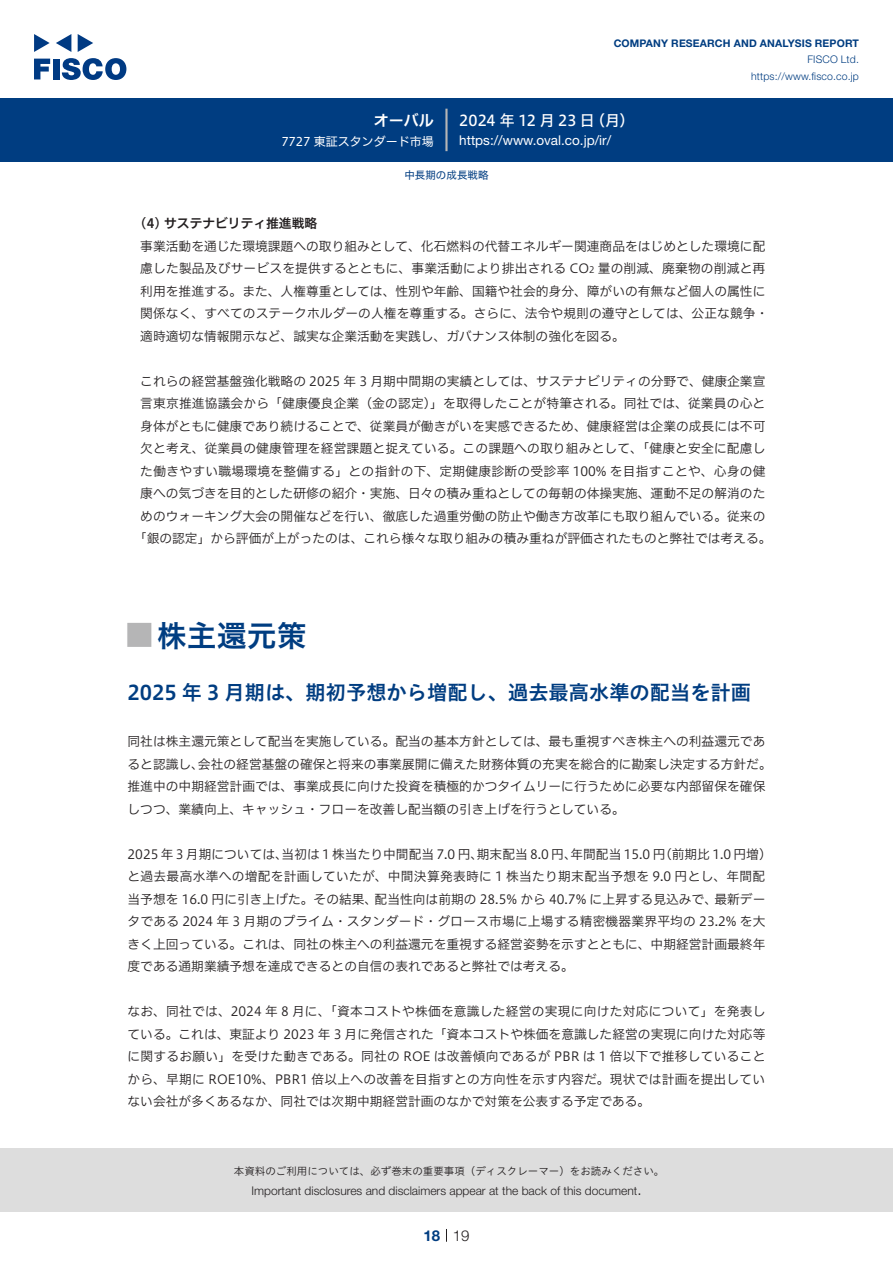
<style>
.page{position:relative;width:893px;height:1263px;background:#fff}
.page>*{position:absolute;margin:0;border:0;box-sizing:border-box;transform-origin:0 0}
.t1{font:30px "Hiragino UD Sans Std N W6";color:#003d81}
.t2{font:24px "Hiragino UD Sans Std N W6";color:#b5b5b6}
.中タイトル{font:20.25px "Hiragino UD Sans Std W6";color:#003d81}
.t3{font:15px "Hiragino UD Sans F Std N W5";letter-spacing:.005em;color:#fff}
.t4{font:15px "Hiragino UD Sans F Std N W6";color:#fff}
.t5{font:300 15px "Helvetica Neue LT Std";color:#231f20}
.t6{font:700 15px "Helvetica Neue LT Std";color:#003d81}
.t7{font:13.5px "Helvetica Neue LT Std";color:#fff}
.本文{font:12.75px/22.5px "Hiragino UD Sans F Std N W3";color:#231f20}
.本文3mm{font:12.75px/22.5px "Hiragino UD Sans F Std N W3";color:#231f20;text-align:right}
.本文-2{font:12.75px "Hiragino UD Sans F Std N W3";letter-spacing:.02em;color:#231f20}
.小タイトル3mm{font:12.75px "Hiragino UD Sans F Std N W6";color:#231f20}
.t8{font:300 12px "Helvetica Neue LT Std";color:#231f20}
.t9{font:12px "Hiragino UD Sans F Std N W4";color:#fff}
.t10{font:10.5px "Hiragino UD Sans Std W3";color:#231f20}
.t11{font:700 10.5px "Helvetica Neue LT Std";letter-spacing:.015em;color:#003d81}
.t12{font:300 10.5px/16.5px "Helvetica Neue LT Std";letter-spacing:.015em;color:#003d81;text-align:right}
.ヘッダー{font:10.5px "Hiragino UD Sans F Std N W4";color:#003d81}
.本文3mm-2{font:8.85px "Hiragino UD Sans F Std N W3";color:#231f20}
</style>
<div class="page">
<div style="left:0;top:1148px;width:893px;height:64px;background:#ddd"></div>
<svg style="left:34px;top:59px;width:16px;height:20px"></svg>
<div style="left:53px;top:59px;width:6px;height:20px;background:#003a83"></div>
<svg style="left:62px;top:58px;width:64px;height:22px"></svg>
<svg style="left:34px;top:34px;width:16px;height:18px"></svg>
<svg style="left:78px;top:34px;width:15px;height:18px"></svg>
<svg style="left:56px;top:34px;width:15px;height:18px"></svg>
<div style="left:0;top:98px;width:893px;height:64px;background:#003d81"></div>
<hr style="left:445px;top:109px;width:3px;height:42px;background:#b5b5b6">
<svg style="left:446px;top:1229px;width:1px;height:13px"></svg>
<p class="t4" style="left:374px;top:109px;width:62px">オーバル</p>
<p class="t9" style="left:281px;top:132px;width:154px">7727 東証スタンダード市場</p>
<p class="t11" style="left:614px;top:37px;width:247px">COMPANY RESEARCH AND ANALYSIS REPORT</p>
<p class="t12" style="left:751px;top:51px;width:109px">FISCO Ltd. https://www.fisco.co j p.</p>
<p class="t3" style="left:590px;top:109px;width:46px">（月(</p>
<p class="t3" style="left:459px;top:109px;width:137px">2024 年 12 月23 日</p>
<p class="t7" style="left:459px;top:132px;width:153px">https://www.oval. c o j p. /i r/</p>
<p class="ヘッダー" style="left:404px;top:167px;width:85px">中長期の成長戦略</p>
<p class="小タイトル3mm" style="left:140px;top:214px;width:178px">4( ) サステナビリティ推進戦略</p>
<p class="本文3mm" style="left:140px;top:234px;width:627px">事業活動を通じた環境課題への取り組みとして、化石燃料の代替エネルギー関連商品をはじめとした環境に配量の削減、廃棄物の削減と再</p>
<p class="本文3mm" style="left:140px;top:256px;width:630px;text-align:left">慮した製品及びサービスを提供するとともに、事業活動により排出される CO<br>利用を推進する。また、人権尊重としては、性別や年齢、国籍や社会的身分、障がいの有無など個人の属性に関係なく、すべてのステークホルダーの人権を尊重する。さらに、法令や規則の遵守としては、公正な競争・適時適切な情報開示など、誠実な企業活動を実践し、ガバナンス体制の強化を図る。</p>
<p class="本文3mm" style="left:134px;top:369px;width:639px;text-align:center">これらの経営基盤強化戦略の 2025 年 3 月期中間期の実績としては、サステナビリティの分野で、健康企業宣言東京推進協議会から「健康優良企業（金の認定）」を取得したことが特筆される。同社では、従業員の心と身体がともに健康であり続けることで、従業員が働きがいを実感できるため、健康経営は企業の成長には不可欠と考え、従業員の健康管理を経営課題と捉えている。この課題への取り組みとして、「健康と安全に配慮した働きやすい職場環境を整備する」との指針の下、定期健康診断の受診率 100% を目指すことや、心身の健康への気づきを目的とした研修の紹介・実施、日々の積み重ねとしての毎朝の体操実施、運動不足の解消のためのウォーキング大会の開催などを行い、徹底した過重労働の防止や働き方改革にも取り組んでいる。従来の「銀の認定」から評価が上がったのは、これら様々な取り組みの積み重ねが評価されたものと弊社では考える。</p>
<p class="本文3mm-2" style="left:589px;top:263px;width:7px">2</p>
<p class="t1" style="left:157px;top:612px;width:151px">株主還元策</p>
<p class="t2" style="left:128px;top:617px;width:25px">█</p>
<p class="中タイトル" style="left:128px;top:677px;width:625px">2025 年 3 月期は、期初予想から増配し、過去最高水準の配当を計画</p>
<p class="本文" style="left:198px;top:729px;width:575px;text-indent:-70px">同社は株主還元策として配当を実施している。配当の基本方針としては、最も重視すべき株主への利益還元であ会社の経営基盤の確保と将来の事業展開に備えた財務体質の充実を総合的に勘案し決定する方針だ。</p>
<p class="本文" style="left:128px;top:752px;width:639px">ると認識し、<br>推進中の中期経営計画では、事業成長に向けた投資を積極的かつタイムリーに行うために必要な内部留保を確保しつつ、業績向上、キャッシュ・フローを改善し配当額の引き上げを行うとしている。</p>
<p class="本文" style="left:570px;top:842px;width:203px">年間配当 15.0 （円前期比 1.0 円増(</p>
<p class="本文" style="left:128px;top:842px;width:162px">2025 年 3 月期については、</p>
<p class="本文-2" style="left:128px;top:867px;width:639px">と過去最高水準への増配を計画していたが、中間決算発表時に 1 株当たり期末配当予想を 9.0 円とし、年間配</p>
<p class="本文" style="left:714px;top:887px;width:52px">最新デー</p>
<p class="本文" style="left:282px;top:842px;width:203px">当初は 1 株当たり中間配当 7.0 円、</p>
<p class="本文" style="left:477px;top:842px;width:101px">期末配当 8.0 円、</p>
<p class="本文" style="left:128px;top:887px;width:639px">当予想を 16.0 円に引き上げた。その結果、<br>タである 2024 年 3 月期のプライム・スタンダード・グロース市場に上場する精密機器業界平均の 23.2% を大きく上回っている。これは、同社の株主への利益還元を重視する経営姿勢を示すとともに、中期経営計画最終年度である通期業績予想を達成できるとの自信の表れであると弊社では考える。</p>
<p class="本文" style="left:128px;top:999px;width:639px;text-align:justify">なお、同社では、2024 年 8 月に、「資本コストや株価を意識した経営の実現に向けた対応について」を発表している。これは、東証より 2023 年 3 月に発信された「資本コストや株価を意識した経営の実現に向けた対応等に関するお願い」を受けた動きである。同社の ROE は改善傾向であるが PBR は 1 倍以下で推移していることから、早期に ROE10%、PBR1 倍以上への改善を目指すとの方向性を示す内容だ。現状では計画を提出していない会社が多くあるなか、同社では次期中期経営計画のなかで対策を公表する予定である。</p>
<p class="本文" style="left:375px;top:887px;width:344px">配当性向は前期の 28.5% から 40.7% に上昇する見込みで、</p>
<p class="t10" style="left:234px;top:1163px;width:432px">本資料のご利用については、必ず巻末の重要事項（ディスクレーマー）をお読みください。</p>
<p class="t5" style="left:637px;top:1180px;width:6px">.</p>
<p class="t8" style="left:251px;top:1183px;width:387px">Important disclosures and disclaimers appear at the back of this document</p>
<p class="t6" style="left:423px;top:1226px;width:18px">18</p>
<p class="t5" style="left:453px;top:1226px;width:18px">19</p>
</div>
